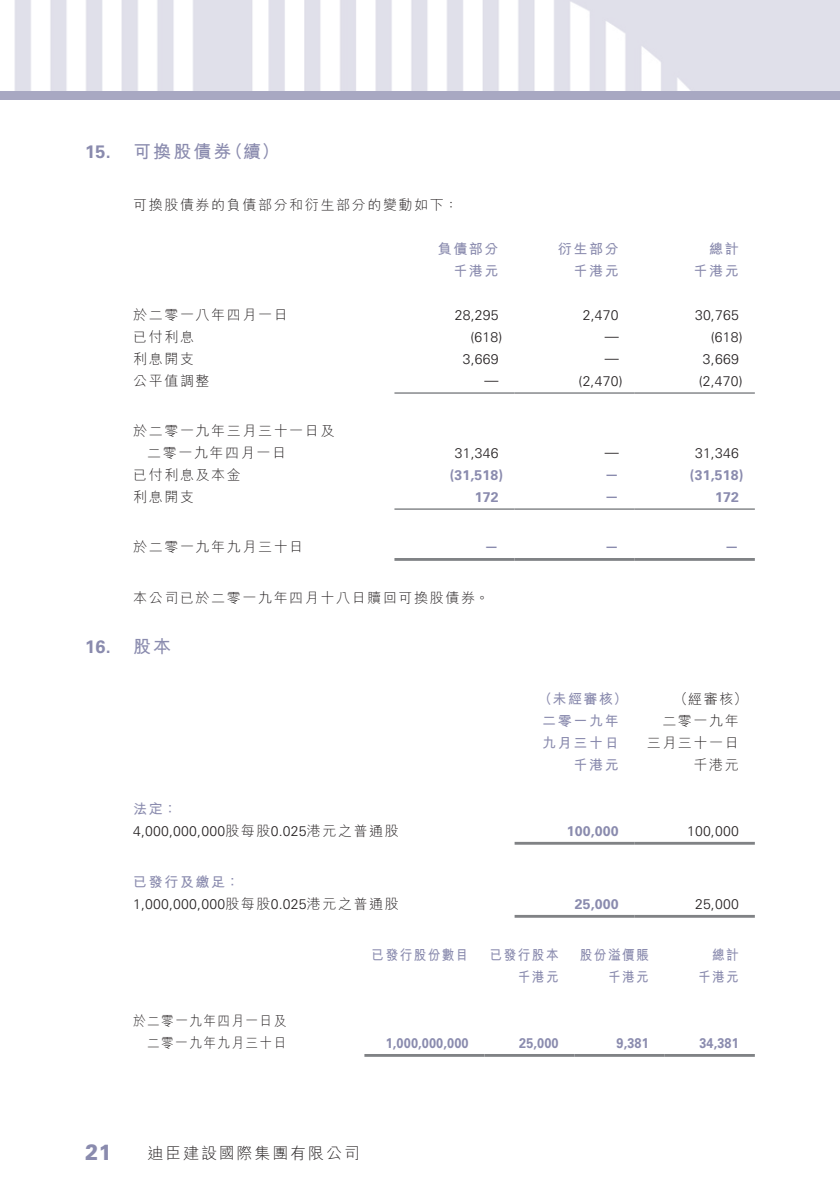
<style>
.page{position:relative;width:840px;height:1191px;background:#fff}
.page>*{position:absolute;margin:0;border:0;box-sizing:border-box;transform-origin:0 0}
.t1{font:900 22px "Univers LT Std";color:#8a8bae;scale:.9 1}
._17_H1__Note{font:700 18px "M Hei HK";letter-spacing:.115em;color:#8a8bae}
._17_H1__Note-2{font:700 18px "Univers LT Std";color:#8a8bae}
.t2{font:300 16px "M Hei HK";letter-spacing:.115em;color:#231f20}
._26___P2__Note{font:300 14px/22px "M Hei HK";letter-spacing:.115em;color:#231f20;text-align:right}
._26___P2__Note-2{font:300 14px "Univers LT Std";letter-spacing:.015em;color:#231f20}
._29_Table_Stub__Note{font:300 14px "Univers LT Std";letter-spacing:.015em;color:#231f20}
._26___P2__Note-3{font:700 14px "Univers LT Std";letter-spacing:.015em;color:#8a8bae}
._26___P2__Note-4{font:700 14px/22px "M Hei HK";letter-spacing:.115em;color:#8a8bae}
._26___P2__Note-5{font:700 14px "Univers LT Std";letter-spacing:.015em;color:#8a8bae;scale:.9 1}
._26___P2__Note-6{font:700 14px "M Hei HK";letter-spacing:.115em;color:#8a8bae;scale:.9 1}
._26___P2__Note-7{font:300 14px "M Hei HK";letter-spacing:.115em;color:#231f20;scale:.9 1}
._29_Table_Stub__Note-2{font:700 14px "M Hei HK";letter-spacing:.115em;color:#8a8bae}
.s1{font-family:"M Hei HK"}
</style>
<div class="page">
<img style="left:14px;top:0;width:825px;height:91px">
<div style="left:0;top:91px;width:839px;height:8px;background:#a8a8c2"></div>
<hr style="left:394px;top:392px;width:120px;height:2px;background:#808285">
<hr style="left:514px;top:392px;width:120px;height:2px;background:#808285">
<hr style="left:634px;top:392px;width:120px;height:2px;background:#808285">
<hr style="left:394px;top:508px;width:120px;height:2px;background:#808285">
<hr style="left:514px;top:508px;width:120px;height:2px;background:#808285">
<hr style="left:634px;top:508px;width:120px;height:2px;background:#808285">
<hr style="left:394px;top:558px;width:120px;height:3px;background:#808285">
<hr style="left:514px;top:558px;width:120px;height:3px;background:#808285">
<hr style="left:634px;top:558px;width:120px;height:3px;background:#808285">
<hr style="left:514px;top:842px;width:120px;height:2px;background:#808285">
<hr style="left:634px;top:842px;width:120px;height:2px;background:#808285">
<hr style="left:514px;top:915px;width:120px;height:2px;background:#808285">
<hr style="left:634px;top:915px;width:120px;height:2px;background:#808285">
<hr style="left:364px;top:1054px;width:120px;height:2px;background:#808285">
<hr style="left:484px;top:1054px;width:90px;height:2px;background:#808285">
<hr style="left:574px;top:1054px;width:90px;height:2px;background:#808285">
<hr style="left:664px;top:1054px;width:90px;height:2px;background:#808285">
<p class="_17_H1__Note-2" style="left:85px;top:141px;width:27px">15.</p>
<p class="_17_H1__Note-2" style="left:85px;top:636px;width:27px">16.</p>
<p class="_17_H1__Note" style="left:225px;top:138px;width:56px">（續(</p>
<p class="_17_H1__Note" style="left:133px;top:138px;width:100px">可換股債券</p>
<p class="_26___P2__Note" style="left:133px;top:193px;width:326px">可換股債券的負債部分和衍生部分的變動如下：</p>
<p class="_26___P2__Note-4" style="left:437px;top:237px;width:62px">負債部分</p>
<p class="_26___P2__Note-4" style="left:557px;top:237px;width:62px">衍生部分</p>
<p class="_26___P2__Note-4" style="left:708px;top:237px;width:31px">總計</p>
<p class="_26___P2__Note-4" style="left:453px;top:259px;width:47px">千港元</p>
<p class="_26___P2__Note-4" style="left:573px;top:259px;width:47px">千港元</p>
<p class="_26___P2__Note-4" style="left:693px;top:259px;width:47px">千港元</p>
<p class="_26___P2__Note" style="left:133px;top:303px;width:156px">於二零一八年四月一日</p>
<p class="_26___P2__Note-2" style="left:454px;top:306px;width:45px">28,295</p>
<p class="_26___P2__Note-2" style="left:582px;top:306px;width:37px">2,470</p>
<p class="_26___P2__Note-2" style="left:694px;top:306px;width:45px">30,765</p>
<p class="_26___P2__Note" style="left:133px;top:325px;width:62px">已付利息</p>
<p class="_26___P2__Note-2" style="left:470px;top:328px;width:33px">)618(</p>
<p class="_26___P2__Note-2" style="left:604px;top:327px;width:15px">—</p>
<p class="_26___P2__Note-2" style="left:710px;top:328px;width:33px">)618(</p>
<p class="_26___P2__Note" style="left:133px;top:347px;width:62px">利息開支</p>
<p class="_26___P2__Note-2" style="left:462px;top:350px;width:37px">3,669</p>
<p class="_26___P2__Note-2" style="left:604px;top:349px;width:15px">—</p>
<p class="_26___P2__Note-2" style="left:702px;top:350px;width:37px">3,669</p>
<p class="_26___P2__Note" style="left:133px;top:369px;width:78px">公平值調整</p>
<p class="_26___P2__Note" style="left:133px;top:419px;width:203px">於二零一九年三月三十一日及</p>
<p class="_26___P2__Note-2" style="left:484px;top:371px;width:15px">—</p>
<p class="_26___P2__Note-2" style="left:578px;top:372px;width:45px">)2,470(</p>
<p class="_26___P2__Note-2" style="left:698px;top:372px;width:45px">)2,470(</p>
<p class="_26___P2__Note" style="left:147px;top:441px;width:140px">二零一九年四月一日</p>
<p class="_26___P2__Note-2" style="left:454px;top:444px;width:45px">31,346</p>
<p class="_26___P2__Note-2" style="left:604px;top:443px;width:15px">—</p>
<p class="_26___P2__Note-2" style="left:694px;top:444px;width:45px">31,346</p>
<p class="_26___P2__Note" style="left:133px;top:463px;width:109px">已付利息及本金</p>
<p class="_26___P2__Note-3" style="left:449px;top:467px;width:55px">)31,518(</p>
<p class="_26___P2__Note-3" style="left:604px;top:465px;width:15px">—</p>
<p class="_26___P2__Note-3" style="left:689px;top:467px;width:55px">)31,518(</p>
<p class="_26___P2__Note" style="left:133px;top:485px;width:62px">利息開支</p>
<p class="_26___P2__Note-3" style="left:474px;top:489px;width:25px">172</p>
<p class="_26___P2__Note-3" style="left:604px;top:487px;width:15px">—</p>
<p class="_26___P2__Note-3" style="left:714px;top:489px;width:25px">172</p>
<p class="_26___P2__Note" style="left:133px;top:535px;width:171px">於二零一九年九月三十日</p>
<p class="_26___P2__Note" style="left:133px;top:586px;width:357px">本公司已於二零一九年四月十八日贖回可換股債券。</p>
<p class="_17_H1__Note" style="left:133px;top:633px;width:40px">股本</p>
<p class="_26___P2__Note-3" style="left:484px;top:537px;width:15px">—</p>
<p class="_26___P2__Note-3" style="left:604px;top:537px;width:15px">—</p>
<p class="_26___P2__Note-3" style="left:724px;top:537px;width:15px">—</p>
<p class="_26___P2__Note" style="left:673px;top:687px;width:75px">（經審核(</p>
<p class="_26___P2__Note-4" style="left:538px;top:686px;width:91px">（未經審核）</p>
<p class="_26___P2__Note-4" style="left:542px;top:708px;width:78px">二零一九年九月三十日</p>
<p class="_26___P2__Note" style="left:646px;top:709px;width:93px">二零一九年三月三十一日</p>
<p class="_26___P2__Note" style="left:693px;top:753px;width:47px">千港元</p>
<p class="_26___P2__Note-4" style="left:573px;top:752px;width:47px">千港元</p>
<p class="_29_Table_Stub__Note-2" style="left:133px;top:798px;width:45px">法定：</p>
<p class="_29_Table_Stub__Note" style="left:133px;top:822px;width:267px">4,000,000,000<span class="s1">股每股</span>0.025<span class="s1">港元之普通股</span></p>
<p class="_29_Table_Stub__Note-2" style="left:133px;top:871px;width:108px">已發行及繳足：</p>
<p class="_26___P2__Note-3" style="left:566px;top:822px;width:53px">100,000</p>
<p class="_26___P2__Note-2" style="left:686px;top:822px;width:53px">100,000</p>
<p class="_29_Table_Stub__Note" style="left:133px;top:895px;width:267px">1,000,000,000<span class="s1">股每股</span>0.025<span class="s1">港元之普通股</span></p>
<p class="_26___P2__Note-3" style="left:574px;top:895px;width:45px">25,000</p>
<p class="_26___P2__Note-2" style="left:694px;top:895px;width:45px">25,000</p>
<p class="_26___P2__Note-7" style="left:133px;top:1011px;width:171px">於二零一九年四月一日及</p>
<p class="_26___P2__Note-7" style="left:147px;top:1033px;width:156px">二零一九年九月三十日</p>
<p class="_26___P2__Note-6" style="left:371px;top:944px;width:109px">已發行股份數目</p>
<p class="_26___P2__Note-5" style="left:385px;top:1035px;width:93px">1,000,000,000</p>
<p class="_26___P2__Note-6" style="left:489px;top:944px;width:78px">已發行股本</p>
<p class="_26___P2__Note-6" style="left:579px;top:944px;width:78px">股份溢價賬</p>
<p class="_26___P2__Note-6" style="left:517px;top:966px;width:47px">千港元</p>
<p class="_26___P2__Note-6" style="left:607px;top:966px;width:47px">千港元</p>
<p class="_26___P2__Note-5" style="left:519px;top:1035px;width:45px">25,000</p>
<p class="_26___P2__Note-5" style="left:616px;top:1035px;width:37px">9,381</p>
<p class="_26___P2__Note-6" style="left:711px;top:944px;width:31px">總計</p>
<p class="_26___P2__Note-6" style="left:697px;top:966px;width:47px">千港元</p>
<p class="_26___P2__Note-5" style="left:699px;top:1035px;width:45px">34,381</p>
<h1 class="t1" style="left:85px;top:1137px;width:31px">21</h1>
<p class="t2" style="left:147px;top:1142px;width:214px">迪臣建設國際集團有限公司</p>
</div>
